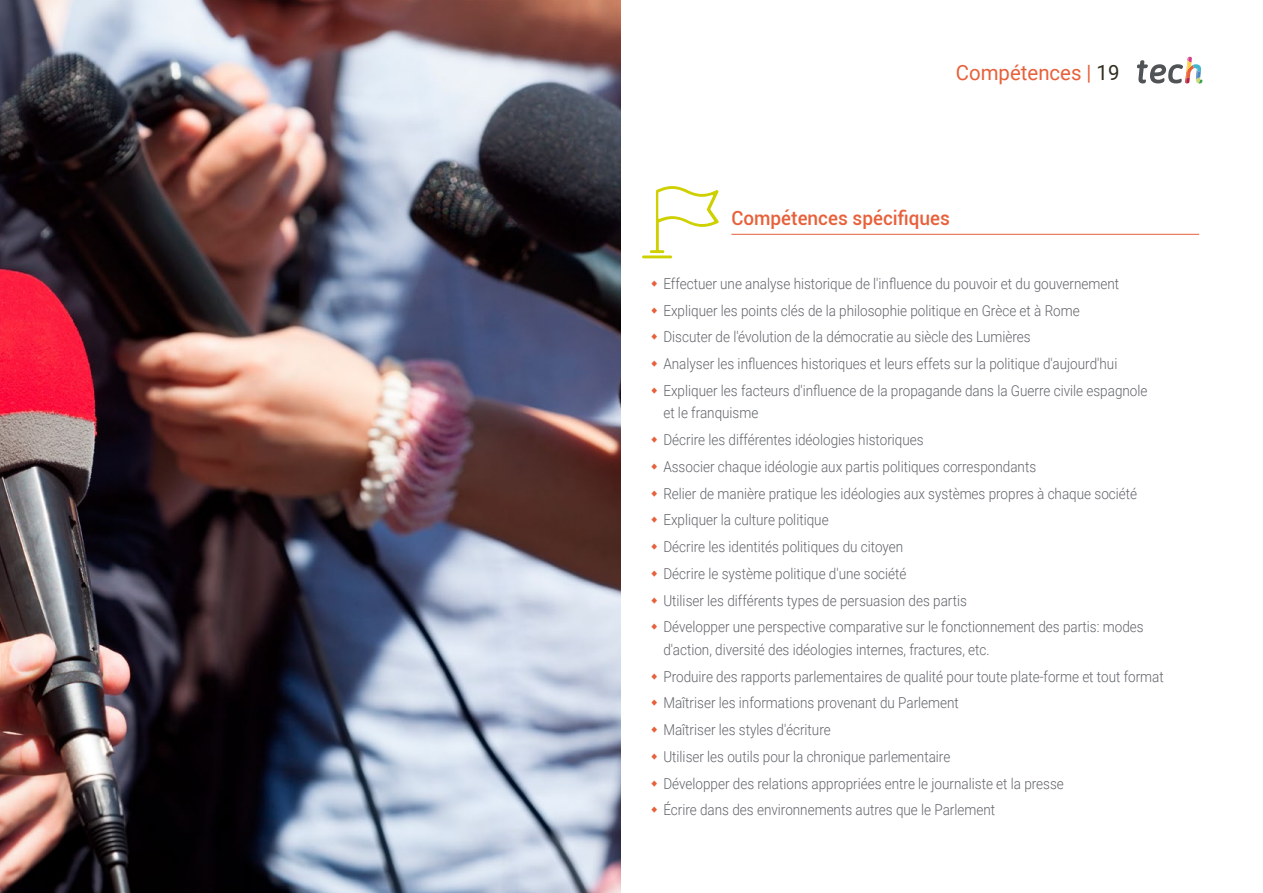
<style>
.page{position:relative;width:1263px;height:893px;background:#fff}
.page>*{position:absolute;margin:0;border:0;box-sizing:border-box;transform-origin:0 0}
.t1{font:21px "Roboto";color:#e7603a}
.t2{font:500 19.5px "Roboto";color:#e7603a}
.t3{font:300 15px/26.7px "Roboto";color:#61646a;scale:.9 1}
.s1{color:#312e20}
</style>
<div class="page">
<img style="left:0;top:0;width:621px;height:893px">
<hr style="left:731px;top:234px;width:468px;height:1px;background:#e7603a">
<hr style="left:642px;top:255px;width:30px;height:3px;background:#cfd000">
<svg style="left:650px;top:186px;width:69px;height:67px"></svg>
<svg style="left:1137px;top:57px;width:65px;height:27px"></svg>
<h1 class="t1" style="left:956px;top:57px;width:165px">Compétences | <span class="s1">19</span></h1>
<h2 class="t2" style="left:731px;top:204px;width:220px">Compétences spécifiques</h2>
<p class="t3" style="left:663px;top:270px;width:539px">Effectuer une analyse historique de l'influence du pouvoir et du gouvernement Expliquer les points clés de la philosophie politique en Grèce et à Rome<br>Discuter de l'évolution de la démocratie au siècle des Lumières<br>Analyser les influences historiques et leurs effets sur la politique d'aujourd'hui Expliquer les facteurs d'influence de la propagande dans la Guerre civile espagnole</p>
<p class="t3" style="left:663px;top:399px;width:535px">et le franquisme<br>Décrire les différentes idéologies historiques<br>Associer chaque idéologie aux partis politiques correspondants<br>Relier de manière pratique les idéologies aux systèmes propres à chaque société Expliquer la culture politique<br>Décrire les identités politiques du citoyen<br>Décrire le système politique d'une société<br>Utiliser les différents types de persuasion des partis<br>Développer une perspective comparative sur le fonctionnement des partis: modes</p>
<p class="t3" style="left:663px;top:636px;width:557px">d'action, diversité des idéologies internes, fractures, etc.<br>Produire des rapports parlementaires de qualité pour toute plate-forme et tout format Maîtriser les informations provenant du Parlement<br>Maîtriser les styles d'écriture<br>Utiliser les outils pour la chronique parlementaire<br>Développer des relations appropriées entre le journaliste et la presse<br>Écrire dans des environnements autres que le Parlement</p>
</div>
